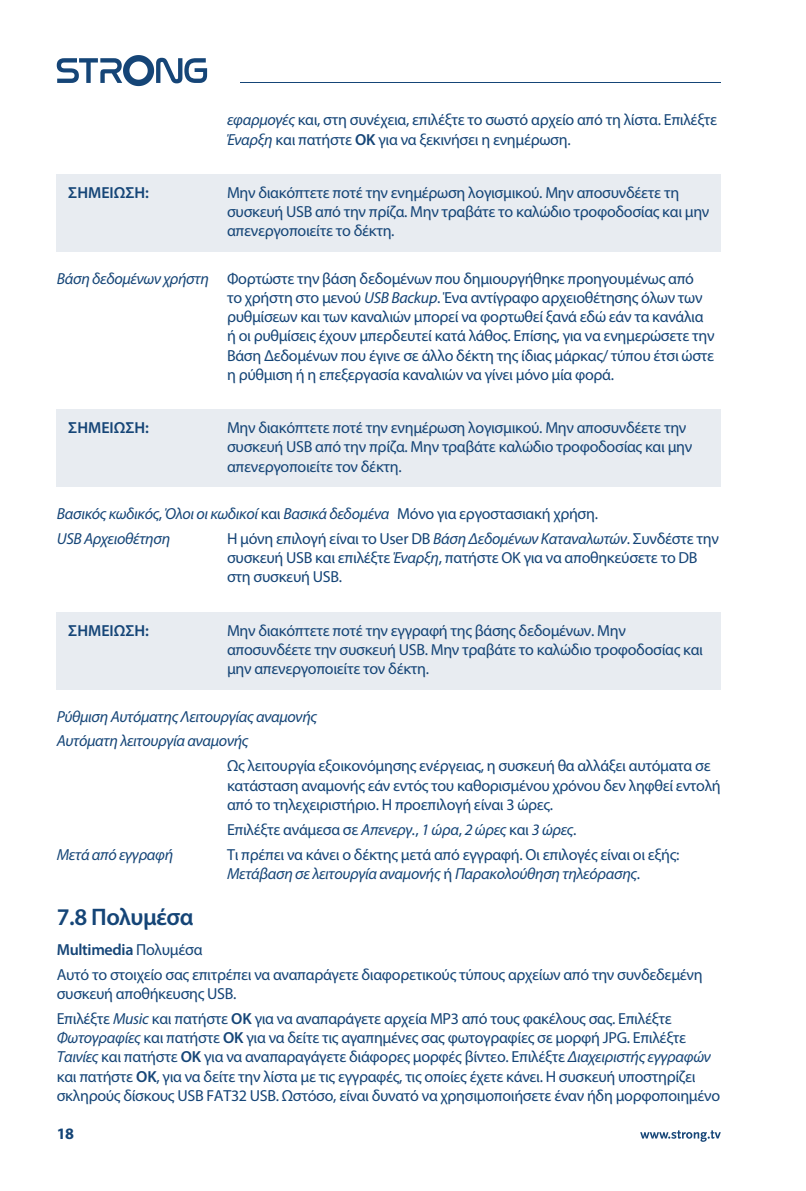
<style>
.page{position:relative;width:806px;height:1191px;background:#fff}
.page>*{position:absolute;margin:0;border:0;box-sizing:border-box;transform-origin:0 0}
.t1{font:600 24px "Myriad Pro";letter-spacing:-.02em;color:#154577}
.t2{font:16px/19.2px "Myriad Pro";letter-spacing:-.02em;color:#154577}
.t3{font:italic 16px/24.8px "Myriad Pro";letter-spacing:-.02em;color:#154577}
.t4{font:600 16px "Myriad Pro";color:#154577}
.t5{font:700 16px "Myriad Pro";color:#154577}
.s1{font-style:italic}
.s2{font-weight:600}
.s3{font-style:normal}
</style>
<div class="page">
<div style="left:57px;top:174px;width:663px;height:78px;background:#e8ecf1"></div>
<div style="left:57px;top:410px;width:663px;height:77px;background:#e8ecf1"></div>
<div style="left:57px;top:612px;width:663px;height:77px;background:#e8ecf1"></div>
<hr style="left:240px;top:82px;width:480px;height:1px;background:#154577">
<svg style="left:57px;top:55px;width:150px;height:31px"></svg>
<svg style="left:640px;top:1130px;width:80px;height:11px"></svg>
<p class="t2" style="left:227px;top:111px;width:491px"><span class="s1">εφαρμογές</span> και, στη συνέχεια, επιλέξτε το σωστό αρχείο από τη λίστα. Επιλέξτε<br><span class="s1">Έναρξη</span> και πατήστε <span class="s2">OK</span> για να ξεκινήσει η ενημέρωση.</p>
<p class="t4" style="left:68px;top:182px;width:82px">ΣΗΜΕΙΩΣΗ:</p>
<p class="t2" style="left:227px;top:183px;width:483px">Μην διακόπτετε ποτέ την ενημέρωση λογισμικού. Μην αποσυνδέετε τη συσκευή USB από την πρίζα. Μην τραβάτε το καλώδιο τροφοδοσίας και μην απενεργοποιείτε το δέκτη.</p>
<p class="t2" style="left:227px;top:269px;width:489px;text-indent:-170px"><span class="s1">Βάση δεδομένων χρήστη</span> Φορτώστε την βάση δεδομένων που δημιουργήθηκε προηγουμένως από<br>το χρήστη στο μενού <span class="s1">USB Backup</span>. Ένα αντίγραφο αρχειοθέτησης όλων των ρυθμίσεων και των καναλιών μπορεί να φορτωθεί ξανά εδώ εάν τα κανάλια ή οι ρυθμίσεις έχουν μπερδευτεί κατά λάθος. Επίσης, για να ενημερώσετε την Βάση ∆εδομένων που έγινε σε άλλο δέκτη της ίδιας μάρκας/ τύπου έτσι ώστε η ρύθμιση ή η επεξεργασία καναλιών να γίνει μόνο μία φορά.</p>
<p class="t4" style="left:68px;top:417px;width:82px">ΣΗΜΕΙΩΣΗ:</p>
<p class="t2" style="left:227px;top:418px;width:466px">Μην διακόπτετε ποτέ την ενημέρωση λογισμικού. Μην αποσυνδέετε την συσκευή USB από την πρίζα. Μην τραβά τε καλώδιο τροφοδοσίας και μην απενεργοποιείτε τον δέκτη.</p>
<p class="t3" style="left:57px;top:502px;width:542px">Βασικός κωδικός<span class="s3">,</span> Όλοι οι κωδικοί <span class="s3">και</span> Βασικά δεδομένα <span class="s3">Μόνο για εργοστασιακή χρήση.<br></span>USB Αρχειοθέτηση</p>
<p class="t2" style="left:227px;top:529px;width:493px">Η μόνη επιλογή είναι το User DB <span class="s1">Βάση ∆εδομένων Καταναλωτών</span>. Συνδέστε την συσκευή USB και επιλέξτε <span class="s1">Έναρξη</span>, πατήστε OK για να αποθηκεύσετε το DB στη συσκευή USB.</p>
<p class="t4" style="left:68px;top:620px;width:82px">ΣΗΜΕΙΩΣΗ:</p>
<p class="t2" style="left:227px;top:621px;width:477px">Μην διακόπτετε ποτέ την εγγραφή της βάσης δεδομένων. Μην αποσυνδέετε την συσκευή USB. Μην τραβάτε το καλώδιο τροφοδοσίας και μην απενεργοποιείτε τον δέκτη.</p>
<p class="t3" style="left:57px;top:704px;width:262px">Ρύθμιση Αυτόματης Λειτουργίας αναμονής<br>Αυτόματη λειτουργία αναμονής</p>
<p class="t2" style="left:227px;top:756px;width:495px">Ως λειτουργία εξοικονόμησης ενέργειας, η συσκευή θα αλλάξει αυτόματα σε κατάσταση αναμονής εάν εντός του καθορισμένου χρόνου δεν ληφθεί εντολή από το τηλεχειριστήριο. Η προεπιλογή είναι 3 ώρες.</p>
<p class="t2" style="left:227px;top:820px;width:351px">Επιλέξτε ανάμεσα σε <span class="s1">Απενεργ.</span>, <span class="s1">1 ώρα</span>, <span class="s1">2 ώρες</span> και <span class="s1">3 ώρες</span>.</p>
<p class="t3" style="left:57px;top:842px;width:118px">Μετά από εγγραφή</p>
<p class="t2" style="left:227px;top:845px;width:453px">Τι πρέπει να κάνει ο δέκτης μετά από εγγραφή. Οι επιλογές είναι οι εξής:<br><span class="s1">Μετάβαση σε λειτουργία αναμονής</span> ή <span class="s1">Παρακολούθηση τηλεόρασης</span>.</p>
<h1 class="t1" style="left:57px;top:901px;width:138px">7.8 Πολυμέσα</h1>
<p class="t2" style="left:57px;top:937px;width:647px;line-height:24.8px"><span class="s2">Multimedia</span> Πολυμέσα<br>Αυτό το στοιχείο σας επιτρέπει να αναπαράγετε διαφορετικούς τύπους αρχείων από την συνδεδεμένη</p>
<p class="t2" style="left:57px;top:981px;width:616px;line-height:24.8px">συσκευή αποθήκευσης USB.<br>Επιλέξτε <span class="s1">Music</span> και πατήστε <span class="s2">OK</span> για να αναπαράγετε αρχεία MP3 από τους φακέλους σας. Επιλέξτε</p>
<p class="t2" style="left:57px;top:1028px;width:664px"><span class="s1">Φωτογραφίες</span> και πατήστε <span class="s2">OK</span> για να δείτε τις αγαπημένες σας φωτογραφίες σε μορφή JPG. Επιλέξτε <span class="s1">Ταινίες</span> και πατήστε <span class="s2">OK</span> για να αναπαραγάγετε διάφορες μορφές βίντεο. Επιλέξτε <span class="s1">∆ιαχειριστής εγγραφών </span>και πατήστε <span class="s2">OK</span>, για να δείτε την λίστα με τις εγγραφές, τις οποίες έχετε κάνει. Η συσκευή υποστηρίζει σκληρούς δίσκους USB FAT32 USB. Ωστόσο, είναι δυνατό να χρησιμοποιήσετε έναν ήδη μορφοποιημένο</p>
<p class="t5" style="left:57px;top:1124px;width:19px">18</p>
</div>
